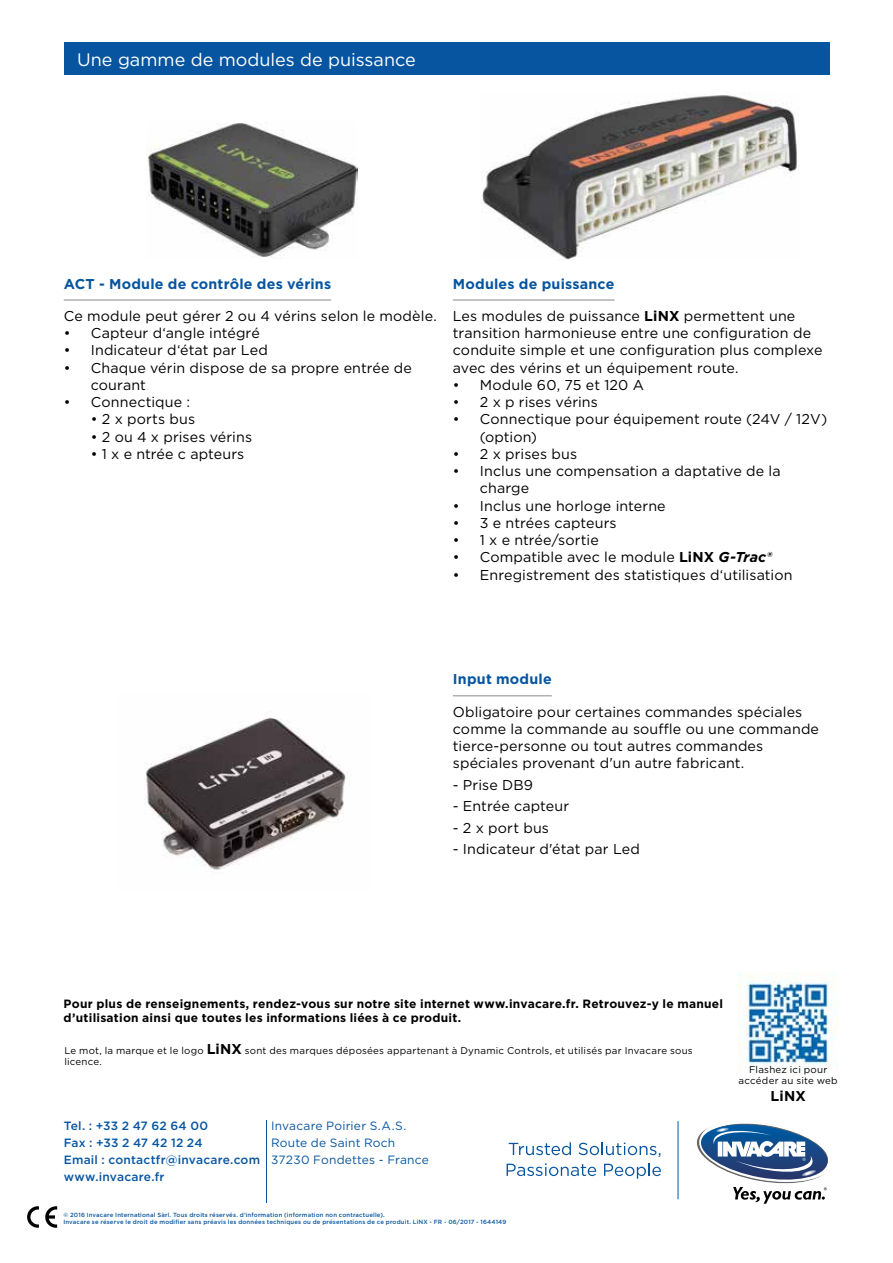
<style>
.page{position:relative;width:893px;height:1263px;background:#fff}
.page>*{position:absolute;margin:0;border:0;box-sizing:border-box;transform-origin:0 0}
.t1{font:18px "Gotham";color:#fff}
.t2{font:14.25px/17.2px "Gotham";letter-spacing:.01em;color:#000}
.t3{font:700 14.25px "Gotham";letter-spacing:.015em;color:#0755a0}
.t4{font:700 14.25px "Gotham";color:#000}
.t5{font:700 12px/14.4px "Gotham";letter-spacing:.02em;color:#000}
.t6{font:500 12px/17.2px "Gotham";letter-spacing:.02em;color:#0755a0}
.t7{font:12px/17.2px "Gotham";letter-spacing:.015em;color:#0755a0}
.t8{font:9.75px/10.5px "Gotham";letter-spacing:.025em;color:#000}
.t9{font:500 6px/7.2px "Gotham";letter-spacing:.025em;color:#0755a0}
.s1{font-weight:700}
.s2{font-weight:700;font-style:italic}
.s3{font-weight:700;font-size:14.25px}
</style>
<div class="page">
<svg style="left:45px;top:1206px;width:12px;height:22px"></svg>
<svg style="left:27px;top:1206px;width:12px;height:22px"></svg>
<hr style="left:266px;top:1120px;width:1px;height:82px;background:#0755a0">
<hr style="left:678px;top:1121px;width:1px;height:78px;background:#0755a0">
<svg style="left:509px;top:1142px;width:62px;height:13px"></svg>
<svg style="left:579px;top:1142px;width:81px;height:15px"></svg>
<svg style="left:507px;top:1163px;width:89px;height:13px"></svg>
<svg style="left:604px;top:1163px;width:57px;height:16px"></svg>
<svg style="left:697px;top:1123px;width:131px;height:81px"></svg>
<div style="left:64px;top:43px;width:766px;height:32px;background:#0755a0"></div>
<hr style="left:64px;top:299px;width:267px;height:2px;background:#b2b1b1">
<hr style="left:453px;top:299px;width:161px;height:2px;background:#b2b1b1">
<hr style="left:453px;top:695px;width:99px;height:1px;background:#b2b1b1">
<img style="left:738px;top:972px;width:101px;height:101px">
<img style="left:147px;top:123px;width:211px;height:135px">
<img style="left:482px;top:92px;width:317px;height:168px">
<img style="left:144px;top:717px;width:204px;height:157px">
<p class="t1" style="left:77px;top:48px;width:340px">Une gamme de modules de puissance</p>
<p class="t3" style="left:64px;top:274px;width:269px">ACT - Module de contrôle des vérins</p>
<p class="t2" style="left:64px;top:307px;width:375px">Ce module peut gérer 2 ou 4 vérins selon le modèle.</p>
<p class="t2" style="left:64px;top:324px;width:197px">• Capteur d‘angle intégré</p>
<p class="t2" style="left:64px;top:341px;width:205px">• Indicateur d‘état par Led</p>
<p class="t2" style="left:91px;top:359px;width:323px;text-indent:-27px">• Chaque vérin dispose de sa propre entrée de courant</p>
<p class="t2" style="left:64px;top:393px;width:128px">• Connectique :</p>
<p class="t2" style="left:91px;top:410px;width:106px">• 2 x ports bus</p>
<p class="t2" style="left:91px;top:428px;width:163px">• 2 ou 4 x prises vérins</p>
<p class="t2" style="left:91px;top:445px;width:155px">• 1 x e ntrée c apteurs</p>
<p class="t3" style="left:453px;top:274px;width:163px">Modules de puissance</p>
<p class="t2" style="left:453px;top:307px;width:371px">Les modules de puissance <span class="s1">LiNX</span> permettent une transition harmonieuse entre une configuration de conduite simple et une configuration plus complexe avec des vérins et un équipement route.</p>
<p class="t2" style="left:453px;top:376px;width:193px">• Module 60, 75 et 120 A</p>
<p class="t2" style="left:453px;top:393px;width:147px">• 2 x p rises vérins</p>
<p class="t2" style="left:480px;top:410px;width:349px;text-indent:-27px">• Connectique pour équipement route (24V / 12V) (option)</p>
<p class="t2" style="left:453px;top:445px;width:126px">• 2 x prises bus</p>
<p class="t2" style="left:480px;top:462px;width:302px;text-indent:-27px">• Inclus une compensation a daptative de la charge</p>
<p class="t2" style="left:453px;top:497px;width:214px">• Inclus une horloge interne</p>
<p class="t2" style="left:453px;top:514px;width:165px">• 3 e ntrées capteurs</p>
<p class="t2" style="left:453px;top:531px;width:147px">• 1 x e ntrée/sortie</p>
<p class="t2" style="left:453px;top:548px;width:320px">• Compatible avec le module <span class="s1">LiNX</span> <span class="s2">G-Trac®</span></p>
<p class="t2" style="left:453px;top:566px;width:341px">• Enregistrement des statistiques d‘utilisation</p>
<p class="t3" style="left:453px;top:670px;width:100px">Input module</p>
<p class="t2" style="left:453px;top:702px;width:368px">Obligatoire pour certaines commandes spéciales comme la commande au souffle ou une commande tierce-personne ou tout autres commandes spéciales provenant d'un autre fabricant.</p>
<p class="t2" style="left:453px;top:776px;width:82px">- Prise DB9</p>
<p class="t2" style="left:453px;top:797px;width:118px">- Entrée capteur</p>
<p class="t2" style="left:453px;top:819px;width:98px">- 2 x port bus</p>
<p class="t2" style="left:453px;top:840px;width:188px">- Indicateur d'état par Led</p>
<p class="t5" style="left:64px;top:996px;width:661px">Pour plus de renseignements, rendez-vous sur notre site internet www.invacare.fr. Retrouvez-y le manuel d’utilisation ainsi que toutes les informations liées à ce produit.</p>
<p class="t8" style="left:64px;top:1045px;width:630px">Le mot, la marque et le logo <span class="s3">LiNX</span> sont des marques déposées appartenant à Dynamic Controls, et utilisés par Invacare sous licence.</p>
<p class="t6" style="left:64px;top:1117px;width:198px">Tel. : +33 2 47 62 64 00<br>Fax : +33 2 47 42 12 24<br>Email : contactfr@invacare.com www.invacare.fr</p>
<p class="t7" style="left:271px;top:1116px;width:159px">Invacare Poirier S.A.S.<br>Route de Saint Roch<br>37230 Fondettes - France</p>
<p class="t9" style="left:63px;top:1211px;width:445px">© 2016 Invacare International Sàrl. Tous droits réservés. d’information (information non contractuelle).<br>Invacare se réserve le droit de modifier sans préavis les données techniques ou de présentations de ce produit. LiNX - FR - 06/2017 - 1644149</p>
<p class="t8" style="left:739px;top:1064px;width:101px;text-align:center">Flashez ici pour accéder au site web</p>
<p class="t4" style="left:771px;top:1086px;width:37px">LiNX</p>
</div>
